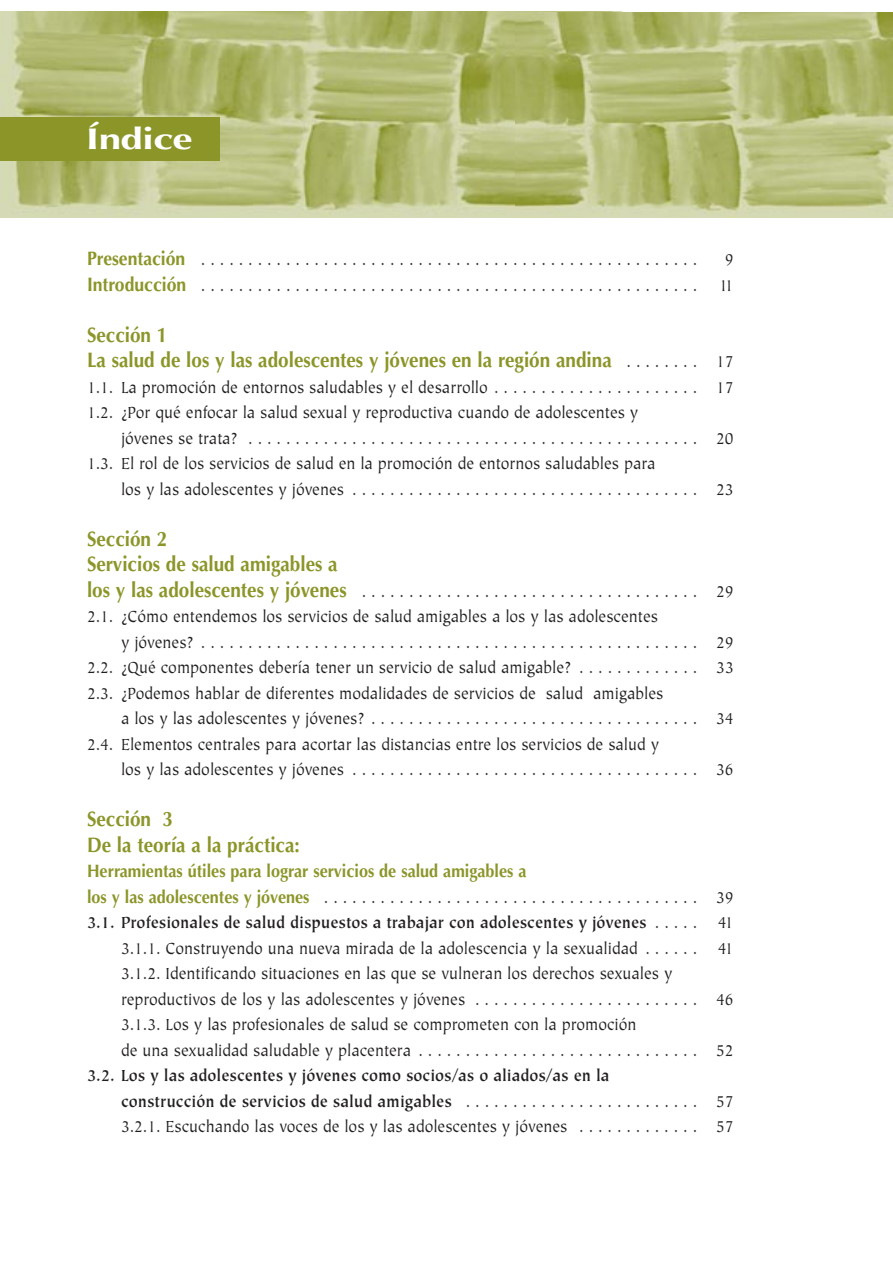
<style>
.page{position:relative;width:893px;height:1263px;background:#fff}
.page>*{position:absolute;margin:0;border:0;box-sizing:border-box;transform-origin:0 0}
.t1{font:700 30px "Optima";letter-spacing:-.015em;color:#fff;scale:1.35 1}
.t2{font:700 21px/25.5px "Optima";color:#8b9528;scale:.9 1}
.t3{font:18px/25.5px "Tiepolo";color:#231f20;scale:.9 1}
.t4{font:700 18px/25.5px "Tiepolo";color:#231f20;scale:.9 1}
.t5{font:700 18px "Optima";color:#8b9528;scale:.9 1}
.s1{font-family:"Optima";font-weight:700;font-size:19.5px;color:#8b9528}
.s2{font-family:"Tiepolo";font-weight:400;font-size:18px;color:#231f20}
.s3{font-family:"Optima";font-weight:700;font-size:21px;color:#8b9528}
.s4{font-family:"Optima";font-weight:700;color:#8b9528}
.s5{font-weight:400}
</style>
<div class="page">
<img style="left:1px;top:11px;width:620px;height:207px">
<img style="left:516px;top:12px;width:376px;height:206px">
<div style="left:0;top:118px;width:220px;height:43px;background:#8b9528"></div>
<h1 class="t1" style="left:86px;top:127px;width:81px">Índice</h1>
<p class="t3" style="left:87px;top:248px;width:679px"><span class="s1">Presentación</span> . . . . . . . . . . . . . . . . . . . . . . . . . . . . . . . . . . . . . . . . . . . . . . . . . . . . .</p>
<p class="t3" style="left:87px;top:248px;width:720px;text-align:right">9<br><span class="s1">Introducción</span> . . . . . . . . . . . . . . . . . . . . . . . . . . . . . . . . . . . . . . . . . . . . . . . . . . . . . 11</p>
<p class="t2" style="left:87px;top:324px;width:720px">Sección 1<br>La salud de los y las adolescentes y jóvenes en la región andina <span class="s2">. . . . . . . . 17</span></p>
<p class="t3" style="left:87px;top:376px;width:720px">1.1. La promoción de entornos saludables y el desarrollo . . . . . . . . . . . . . . . . . . . . . . 17<br>1.2. ¿Por qué enfocar la salud sexual y reproductiva cuando de adolescentes y</p>
<p class="t3" style="left:87px;top:427px;width:720px;text-indent:34px">jóvenes se trata? . . . . . . . . . . . . . . . . . . . . . . . . . . . . . . . . . . . . . . . . . . . . . . . . 20<br>1.3. El rol de los servicios de salud en la promoción de entornos saludables para</p>
<p class="t3" style="left:121px;top:478px;width:682px">los y las adolescentes y jóvenes . . . . . . . . . . . . . . . . . . . . . . . . . . . . . . . . . . . . . 23</p>
<p class="t2" style="left:87px;top:528px;width:280px">Sección 2<br>Servicios de salud amigables a</p>
<p class="t3" style="left:87px;top:580px;width:720px"><span class="s3">los y las adolescentes y jóvenes</span> . . . . . . . . . . . . . . . . . . . . . . . . . . . . . . . . . . . . 29<br>2.1. ¿Cómo entendemos los servicios de salud amigables a los y las adolescentes</p>
<p class="t3" style="left:87px;top:631px;width:720px;text-align:justify;text-indent:34px">y jóvenes? . . . . . . . . . . . . . . . . . . . . . . . . . . . . . . . . . . . . . . . . . . . . . . . . . . . . . 29<br>2.2. ¿Qué componentes debería tener un servicio de salud amigable? . . . . . . . . . . . . . 33<br>2.3. ¿Podemos hablar de diferentes modalidades de servicios de salud amigables</p>
<p class="t3" style="left:87px;top:707px;width:720px;text-indent:34px">a los y las adolescentes y jóvenes? . . . . . . . . . . . . . . . . . . . . . . . . . . . . . . . . . . . 34<br>2.4. Elementos centrales para acortar las distancias entre los servicios de salud y</p>
<p class="t3" style="left:121px;top:758px;width:682px">los y las adolescentes y jóvenes . . . . . . . . . . . . . . . . . . . . . . . . . . . . . . . . . . . . . 36</p>
<p class="t2" style="left:87px;top:808px;width:238px">Sección 3<br>De la teoría a la práctica:</p>
<p class="t5" style="left:87px;top:863px;width:490px">Herramientas útiles para lograr servicios de salud amigables a</p>
<p class="t3" style="left:87px;top:886px;width:720px"><span class="s4">los y las adolescentes y jóvenes</span> . . . . . . . . . . . . . . . . . . . . . . . . . . . . . . . . . . . . . . . . 39</p>
<p class="t4" style="left:87px;top:911px;width:720px">3.1. Profesionales de salud dispuestos a trabajar con adolescentes y jóvenes <span class="s5">. . . . . 41</span></p>
<p class="t3" style="left:121px;top:937px;width:682px">3.1.1. Construyendo una nueva mirada de la adolescencia y la sexualidad . . . . . . 41</p>
<p class="t3" style="left:121px;top:962px;width:614px">3.1.2. Identificando situaciones en las que se vulneran los derechos sexuales y</p>
<p class="t3" style="left:121px;top:988px;width:682px">reproductivos de los y las adolescentes y jóvenes . . . . . . . . . . . . . . . . . . . . . . . . 46</p>
<p class="t3" style="left:121px;top:1013px;width:574px">3.1.3. Los y las profesionales de salud se comprometen con la promoción</p>
<p class="t3" style="left:121px;top:1039px;width:682px">de una sexualidad saludable y placentera . . . . . . . . . . . . . . . . . . . . . . . . . . . . . . 52</p>
<p class="t4" style="left:121px;top:1064px;width:682px;text-indent:-34px">3.2. Los y las adolescentes y jóvenes como socios/as o aliados/as en la<br>construcción de servicios de salud amigables <span class="s5">. . . . . . . . . . . . . . . . . . . . . . . . . 57<br>3.2.1. Escuchando las voces de los y las adolescentes y jóvenes . . . . . . . . . . . . . 57</span></p>
</div>
